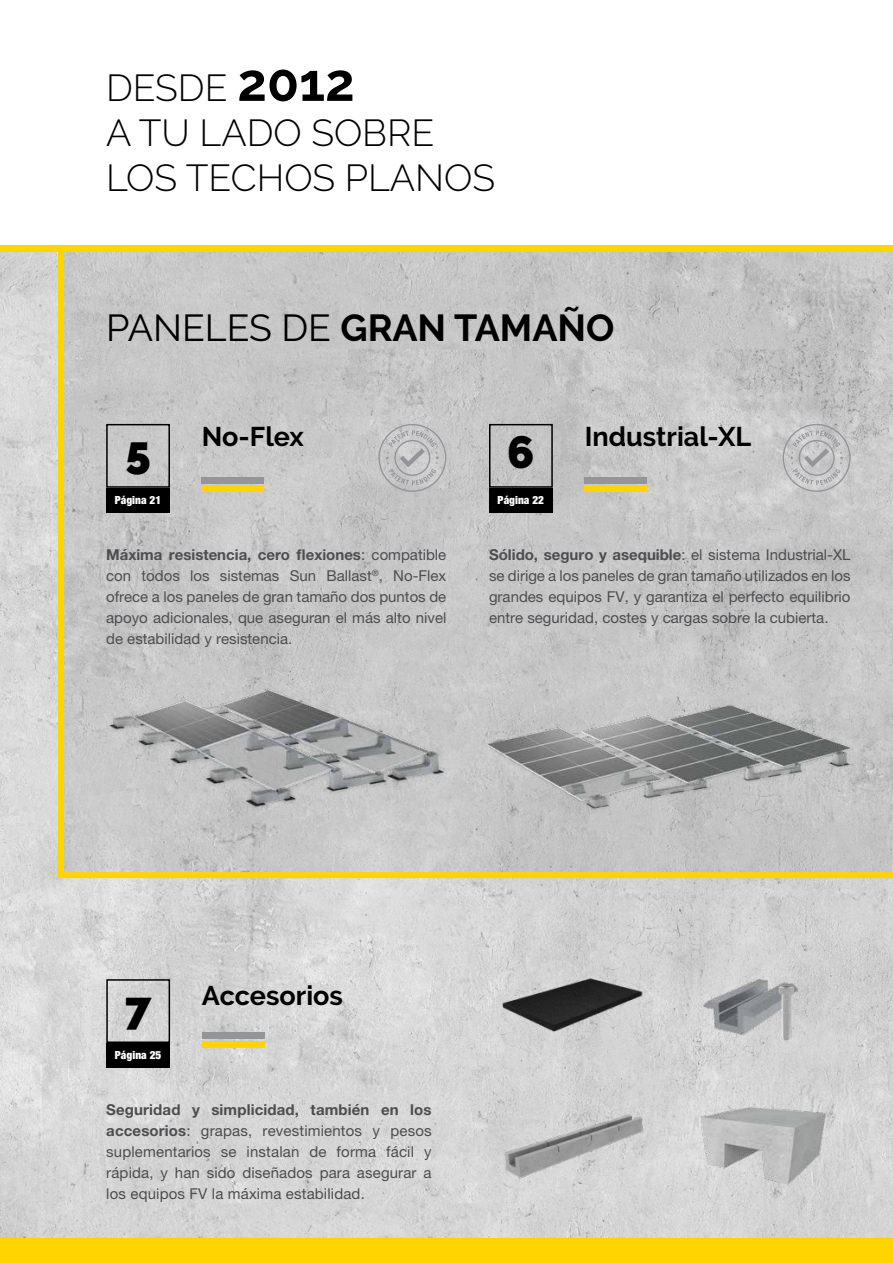
<style>
.page{position:relative;width:893px;height:1263px;background:#fff}
.page>*{position:absolute;margin:0;border:0;box-sizing:border-box;transform-origin:0 0}
.t1{font:900 45px "Raleway";color:#000}
.t2{font:300 37.5px/45px "Raleway";color:#000}
.t3{font:700 37.5px "Raleway";color:#000}
.t4{font:700 27px "Raleway";color:#000}
.t5{font:15px/21px "Helvetica Neue LT Pro";color:#4d4d4f;text-align:justify}
.t6{font:900 condensed 11.25px "Helvetica Neue LT Pro";color:#fff}
.s1{font-weight:700;font-size:52.5px}
.s2{font-weight:400}
.s3{font-weight:700}
.s4{font-weight:900;font-size:45px}
</style>
<div class="page">
<div style="left:0;top:1237px;width:893px;height:26px;background:#ffd400"></div>
<img style="left:0;top:251px;width:893px;height:986px">
<img style="left:500px;top:1102px;width:162px;height:103px">
<img style="left:499px;top:976px;width:198px;height:115px">
<img style="left:697px;top:976px;width:196px;height:81px">
<div style="left:106px;top:979px;width:64px;height:64px;border:2px solid #000"></div>
<div style="left:106px;top:1043px;width:64px;height:25px;background:#000"></div>
<div style="left:202px;top:1041px;width:62px;height:6px;background:#ffd400"></div>
<div style="left:202px;top:1032px;width:62px;height:6px;background:#939598"></div>
<img style="left:0;top:545px;width:1px;height:219px">
<img style="left:106px;top:881px;width:383px;height:10px">
<div style="left:0;top:245px;width:893px;height:6px;background:#ffd400"></div>
<svg style="left:55px;top:251px;width:838px;height:630px;background:#c1c0bc"></svg>
<img style="left:662px;top:1057px;width:231px;height:181px">
<svg style="left:783px;top:424px;width:68px;height:68px;background:#c0c0c2"></svg>
<svg style="left:378px;top:424px;width:68px;height:68px;background:#bfbfc1"></svg>
<h2 class="t2" style="left:106px;top:65px;width:391px">DESDE <span class="s1">2012<br></span>A TU LADO SOBRE<br>LOS TECHOS PLANOS</h2>
<h2 class="t3" style="left:106px;top:307px;width:510px"><span class="s2">PANELES DE</span> GRAN TAMAÑO</h2>
<h1 class="t1" style="left:125px;top:426px;width:27px">5</h1>
<p class="t6" style="left:115px;top:493px;width:48px">Página 21</p>
<h3 class="t4" style="left:202px;top:421px;width:104px">No-Flex</h3>
<h3 class="t4" style="left:585px;top:421px;width:168px">Industrial-XL</h3>
<h1 class="t1" style="left:507px;top:426px;width:29px">6</h1>
<p class="t6" style="left:498px;top:493px;width:48px">Página 22</p>
<p class="t5" style="left:106px;top:544px;width:342px"><span class="s3">Máxima resistencia, cero flexiones</span>: compatible con todos los sistemas Sun Ballast<sup>®</sup>, No-Flex ofrece a los paneles de gran tamaño dos puntos de apoyo adicionales, que aseguran el más alto nivel de estabilidad y resistencia.</p>
<p class="t5" style="left:489px;top:544px;width:363px"><span class="s3">Sólido, seguro y asequible</span>: el sistema Industrial-XL se dirige a los paneles de gran tamaño utilizados en los grandes equipos FV, y garantiza el perfecto equilibrio entre seguridad, costes y cargas sobre la cubierta.</p>
<h3 class="t4" style="left:125px;top:980px;width:220px"><span class="s4">7</span> Accesorios</h3>
<p class="t6" style="left:115px;top:1048px;width:48px">Página 25</p>
<p class="t5" style="left:106px;top:1099px;width:327px"><span class="s3">Seguridad y simplicidad, también en los accesorios</span>: grapas, revestimientos y pesos suplementarios se instalan de forma fácil y rápida, y han sido diseñados para asegurar a los equipos FV la máxima estabilidad.</p>
</div>
